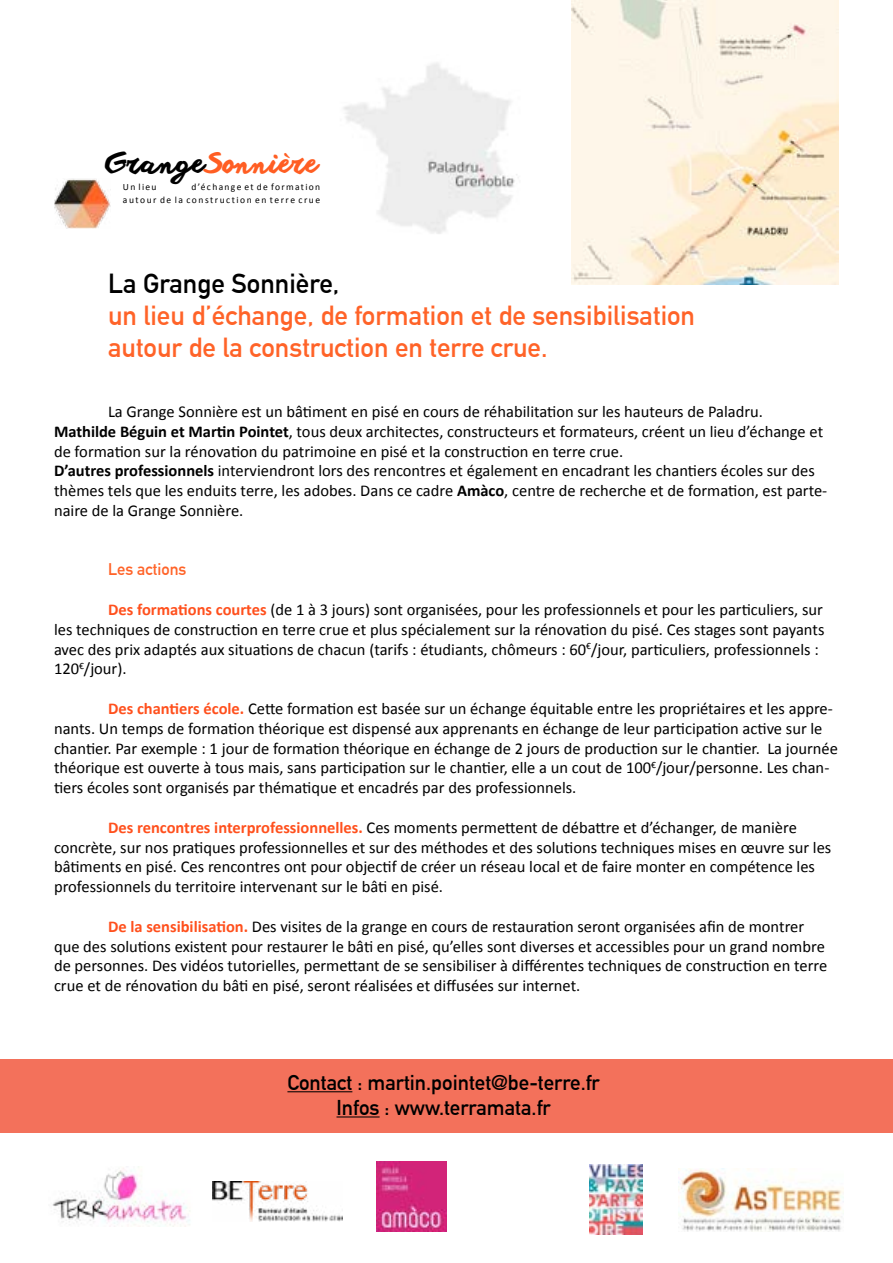
<style>
.page{position:relative;width:893px;height:1263px;background:#fff}
.page>*{position:absolute;margin:0;border:0;box-sizing:border-box;transform-origin:0 0}
.t1{font:28.65px "anothershabby";color:#ff5e23}
.t2{font:700 27px/32.4px "DIN Alternate";color:#ff6328}
.t3{font:700 27px "DIN Alternate";color:#000}
.t4{font:700 21px/25.2px "DIN Alternate";color:#000;text-align:center}
.t5{font:16.5px/19.8px "Calibri";color:#000}
.t6{font:700 16.5px "DIN Alternate";color:#ff6328}
.t7{font:9.6px/12.8px "Calibri";letter-spacing:.15em;color:#000;text-align:right}
.s1{color:#000}
.s2{font-weight:700}
.s3{font-weight:700;color:#ff501d}
</style>
<div class="page">
<img style="left:343px;top:63px;width:174px;height:171px">
<img style="left:52px;top:1168px;width:138px;height:58px">
<img style="left:212px;top:1181px;width:130px;height:40px">
<img style="left:678px;top:1168px;width:166px;height:63px">
<div style="left:0;top:1059px;width:892px;height:74px;background:#f3715b"></div>
<img style="left:54px;top:179px;width:56px;height:50px">
<hr style="left:287px;top:1091px;width:65px;height:1px;background:#000">
<hr style="left:336px;top:1116px;width:44px;height:1px;background:#000">
<img style="left:572px;top:0;width:267px;height:285px">
<img style="left:377px;top:1162px;width:69px;height:69px">
<img style="left:589px;top:1164px;width:53px;height:70px">
<h1 class="t1" style="left:106px;top:146px;width:213px"><span class="s1">Grange</span>Sonnière</h1>
<p class="t7" style="left:123px;top:180px;width:199px">d’échange et de formation<br>autour de la construction en terre crue</p>
<p class="t7" style="left:123px;top:180px;width:35px">Un lieu</p>
<h2 class="t3" style="left:108px;top:263px;width:233px">La Grange Sonnière,</h2>
<h2 class="t2" style="left:108px;top:298px;width:589px">un lieu d’échange, de formation et de sensibilisation autour de la construction en terre crue.</h2>
<p class="t5" style="left:54px;top:401px;width:775px;text-indent:54px">La Grange Sonnière est un bâtiment en pisé en cours de réhabilitation sur les hauteurs de Paladru.<br><span class="s2">Mathilde Béguin et Martin Pointet</span>, tous deux architectes, constructeurs et formateurs, créent un lieu d’échange et de formation sur la rénovation du patrimoine en pisé et la construction en terre crue.<br><span class="s2">D’autres professionnels</span> interviendront lors des rencontres et également en encadrant les chantiers écoles sur des thèmes tels que les enduits terre, les adobes. Dans ce cadre <span class="s2">Amàco</span>, centre de recherche et de formation, est parte&shy;naire de la Grange Sonnière.</p>
<p class="t6" style="left:108px;top:557px;width:80px">Les actions</p>
<p class="t5" style="left:54px;top:599px;width:772px;text-indent:54px"><span class="s3">Des formations courtes</span> (de 1 à 3 jours) sont organisées, pour les professionnels et pour les particuliers, sur les techniques de construction en terre crue et plus spécialement sur la rénovation du pisé. Ces stages sont payants avec des prix adaptés aux situations de chacun (tarifs : étudiants, chômeurs : 60<sup>€</sup>/jour, particuliers, professionnels :<br>120<sup>€</sup>/jour).</p>
<p class="t5" style="left:54px;top:698px;width:785px;text-indent:54px"><span class="s3">Des chantiers école.</span> Cette formation est basée sur un échange équitable entre les propriétaires et les appre&shy;nants. Un temps de formation théorique est dispensé aux apprenants en échange de leur participation active sur le chantier. Par exemple : 1 jour de formation théorique en échange de 2 jours de production sur le chantier. La journée théorique est ouverte à tous mais, sans participation sur le chantier, elle a un cout de 100<sup>€</sup>/jour/personne. Les chan&shy;tiers écoles sont organisés par thématique et encadrés par des professionnels.</p>
<p class="t5" style="left:54px;top:816px;width:779px;text-indent:54px"><span class="s3">Des rencontres interprofessionnelles.</span> Ces moments permettent de débattre et d’échanger, de manière concrète, sur nos pratiques professionnelles et sur des méthodes et des solutions techniques mises en œuvre sur les bâtiments en pisé. Ces rencontres ont pour objectif de créer un réseau local et de faire monter en compétence les professionnels du territoire intervenant sur le bâti en pisé.</p>
<p class="t5" style="left:54px;top:915px;width:775px;text-indent:54px"><span class="s3">De la sensibilisation.</span> Des visites de la grange en cours de restauration seront organisées afin de montrer que des solutions existent pour restaurer le bâti en pisé, qu’elles sont diverses et accessibles pour un grand nombre de personnes. Des vidéos tutorielles, permettant de se sensibiliser à différentes techniques de construction en terre crue et de rénovation du bâti en pisé, seront réalisées et diffusées sur internet.</p>
<p class="t4" style="left:287px;top:1068px;width:314px">Contact : martin.pointet@be-terre.fr<br>Infos : www.terramata.fr</p>
</div>
